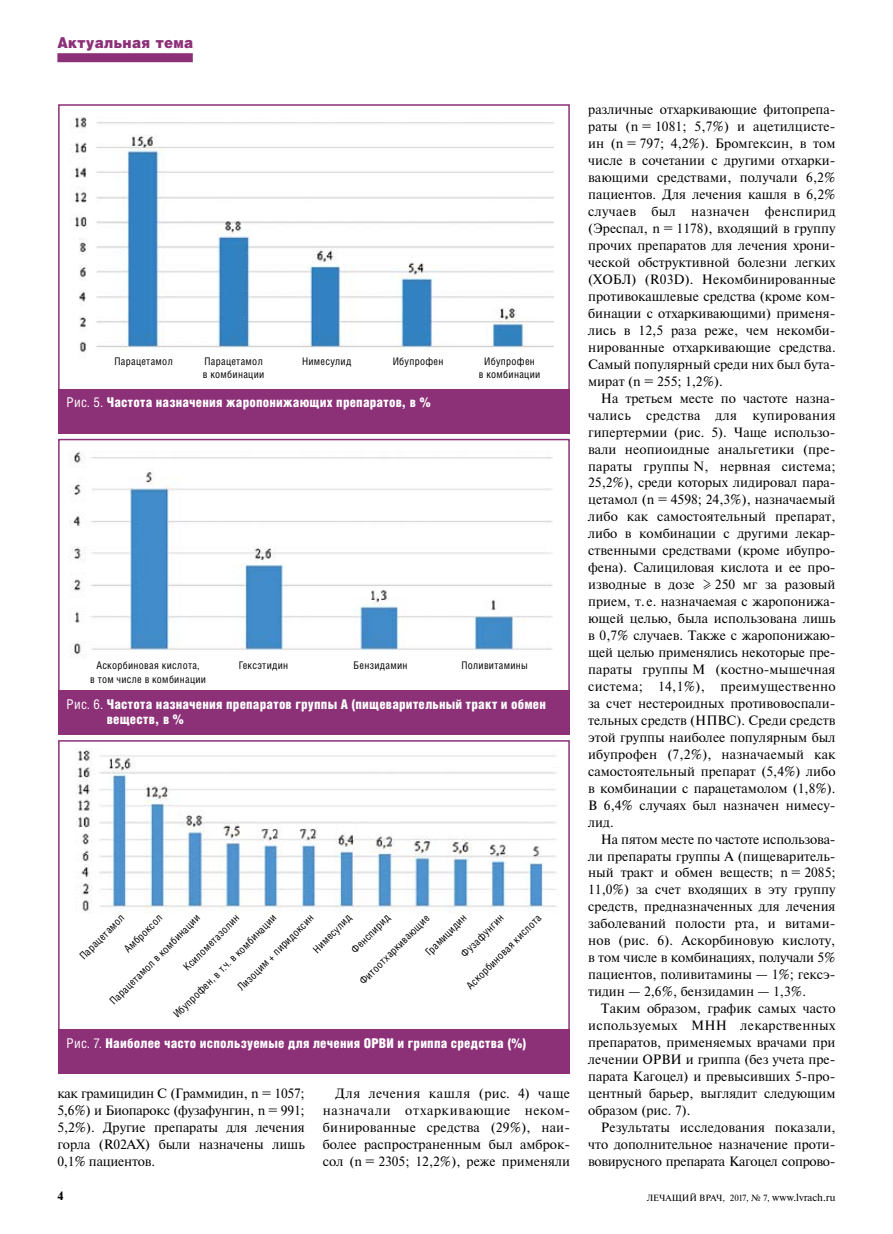
<style>
.page{position:relative;width:893px;height:1234px;background:#fff}
.page>*{position:absolute;margin:0;border:0;box-sizing:border-box;transform-origin:0 0}
.t1{font:900 15px "Helios C Bl";letter-spacing:.025em;color:#8c3077;scale:.9 1}
.t2{font:13.5px/17px "Newton";color:#000;text-align:justify}
.t3{font:900 condensed 13.5px/15px "Helios C Cn Bl";letter-spacing:.01em;color:#fff}
.t4{font:700 12px "Newton";color:#000}
.t5{font:condensed 10.5px "Helios C Cn";letter-spacing:.03em;color:#000}
.t6{font:9px "Newton";color:#000}
.s1{font-family:"Helios C Cn";font-weight:400}
.s2{font-size:10.5px}
</style>
<div class="page">
<div style="left:57px;top:53px;width:136px;height:9px;background:#8c3077"></div>
<img style="left:72px;top:117px;width:482px;height:235px">
<div style="left:58px;top:104px;width:512px;height:295px;border:2px solid #8c3077"></div>
<div style="left:58px;top:389px;width:512px;height:44px;background:#8c3077"></div>
<img style="left:69px;top:451px;width:484px;height:205px">
<div style="left:58px;top:690px;width:512px;height:45px;background:#8c3077"></div>
<img style="left:76px;top:749px;width:481px;height:164px">
<div style="left:58px;top:740px;width:512px;height:296px;border:2px solid #8c3077"></div>
<div style="left:58px;top:1029px;width:512px;height:44px;background:#8c3077"></div>
<p class="t1" style="left:57px;top:33px;width:152px">Актуальная тема</p>
<p class="t5" style="left:114px;top:354px;width:60px">Парацетамол</p>
<p class="t5" style="left:204px;top:354px;width:60px">Парацетамол</p>
<p class="t5" style="left:302px;top:354px;width:51px">Нимесулид</p>
<p class="t5" style="left:393px;top:354px;width:52px">Ибупрофен</p>
<p class="t5" style="left:484px;top:354px;width:52px">Ибупрофен</p>
<p class="t5" style="left:203px;top:368px;width:63px">в комбинации</p>
<p class="t5" style="left:479px;top:368px;width:63px">в комбинации</p>
<p class="t3" style="left:67px;top:394px;width:365px"><span class="s1">Рис. 5.</span> Частота назначения жаропонижающих препаратов, в %</p>
<p class="t5" style="left:96px;top:659px;width:105px">Аскорбиновая кислота,</p>
<p class="t5" style="left:239px;top:659px;width:51px">Гексэтидин</p>
<p class="t5" style="left:354px;top:659px;width:56px">Бензидамин</p>
<p class="t5" style="left:461px;top:659px;width:68px">Поливитамины</p>
<p class="t5" style="left:90px;top:672px;width:117px">в том числе в комбинации</p>
<p class="t3" style="left:107px;top:696px;width:441px;text-indent:-40px"><span class="s1">Рис. 6.</span> Частота назначения препаратов группы А (пищеварительный тракт и обмен веществ, в %</p>
<p class="t5" style="left:423px;top:949px;width:55px;rotate:-45deg">Грамицидин</p>
<p class="t5" style="left:464px;top:982px;width:102px;rotate:-45deg">Аскорбиновая кислота</p>
<p class="t5" style="left:171px;top:1011px;width:142px;rotate:-45deg">Ибупрофен, в т.ч. в комбинации</p>
<p class="t5" style="left:310px;top:946px;width:51px;rotate:-45deg">Нимесулид</p>
<p class="t5" style="left:235px;top:984px;width:104px;rotate:-45deg">Лизоцим + пиридоксин</p>
<p class="t5" style="left:348px;top:946px;width:51px;rotate:-45deg">Фенспирид</p>
<p class="t5" style="left:357px;top:977px;width:96px;rotate:-45deg">Фитоотхаркивающие</p>
<p class="t5" style="left:458px;top:950px;width:57px;rotate:-45deg">Фузафунгин</p>
<p class="t5" style="left:77px;top:952px;width:60px;rotate:-45deg">Парацетамол</p>
<p class="t5" style="left:121px;top:946px;width:50px;rotate:-45deg">Амброксол</p>
<p class="t5" style="left:107px;top:998px;width:124px;rotate:-45deg">Парацетамол в комбинации</p>
<p class="t5" style="left:181px;top:963px;width:75px;rotate:-45deg">Ксилометазолин</p>
<p class="t3" style="left:67px;top:1034px;width:461px"><span class="s1">Рис. 7.</span> Наиболее часто используемые для лечения ОРВИ и гриппа средства (%)</p>
<p class="t2" style="left:57px;top:1084px;width:249px">как грамицидин С (Граммидин, n = 1057; 5,6%) и Биопарокс (фузафунгин, n = 991; 5,2%). Другие препараты для лечения горла (R02АХ) были назначены лишь 0,1% пациентов.</p>
<p class="t2" style="left:323px;top:1084px;width:249px;text-indent:13px">Для лечения кашля (рис. 4) чаще назначали отхаркивающие неком&shy;бинированные средства (29%), наи&shy;более распространенным был амброк&shy;сол (n = 2305; 12,2%), реже применяли</p>
<p class="t2" style="left:588px;top:101px;width:249px">различные отхаркивающие фитопрепа&shy;раты (n = 1081; 5,7%) и ацетилцисте&shy;ин (n = 797; 4,2%). Бромгексин, в том числе в сочетании с другими отхарки&shy;вающими средствами, получали 6,2% пациентов. Для лечения кашля в 6,2% случаев был назначен фенспирид (Эреспал, n = 1178), входящий в группу прочих препаратов для лечения хрони&shy;ческой обструктивной болезни легких (ХОБЛ) (R03D). Некомбинированные противокашлевые средства (кроме ком&shy;бинации с отхаркивающими) применя&shy;лись в 12,5 раза реже, чем некомби&shy;нированные отхаркивающие средства.<br>Самый популярный среди них был бута&shy;мират (n = 255; 1,2%).</p>
<p class="t2" style="left:588px;top:389px;width:249px;text-indent:13px">На третьем месте по частоте назна&shy;чались средства для купирования гипертермии (рис. 5). Чаще использо&shy;вали неопиоидные анальгетики (пре&shy;параты группы N, нервная система; 25,2%), среди которых лидировал пара&shy;цетамол (n = 4598; 24,3%), назначаемый либо как самостоятельный препарат, либо в комбинации с другими лекар&shy;ственными средствами (кроме ибупро&shy;фена). Салициловая кислота и ее про&shy;изводные в дозе ≥ 250 мг за разовый прием, т. е. назначаемая с жаропонижа&shy;ющей целью, была использована лишь в 0,7% случаев. Также с жаропонижаю&shy;щей целью применялись некоторые пре&shy;параты группы М (костно-мышечная система; 14,1%), преимущественно за счет нестероидных противовоспали&shy;тельных средств (НПВС). Среди средств этой группы наиболее популярным был ибупрофен (7,2%), назначаемый как самостоятельный препарат (5,4%) либо в комбинации с парацетамолом (1,8%).<br>В 6,4% случаях был назначен нимесу&shy;лид.</p>
<p class="t2" style="left:588px;top:829px;width:249px;text-indent:13px">На пятом месте по частоте использова&shy;ли препараты группы А (пищеваритель&shy;ный тракт и обмен веществ; n = 2085; 11,0%) за счет входящих в эту группу средств, предназначенных для лечения заболеваний полости рта, и витами&shy;нов (рис. 6). Аскорбиновую кислоту, в том числе в комбинациях, получали 5% пациентов, поливитамины — 1%; гексэ&shy;тидин — 2,6%, бензидамин — 1,3%.</p>
<p class="t2" style="left:588px;top:999px;width:249px;text-indent:13px">Таким образом, график самых часто используемых МНН лекарственных препаратов, применяемых врачами при лечении ОРВИ и гриппа (без учета пре&shy;парата Кагоцел) и превысивших 5‑про&shy;центный барьер, выглядит следующим образом (рис. 7).</p>
<p class="t2" style="left:588px;top:1117px;width:249px;text-indent:13px">Результаты исследования показали, что дополнительное назначение проти&shy;вовирусного препарата Кагоцел сопрово-</p>
<p class="t4" style="left:57px;top:1187px;width:8px">4</p>
<p class="t6" style="left:647px;top:1190px;width:190px">ЛЕЧАЩИЙ ВРАЧ, 2017, № 7, <span class="s2">www.lvrach.ru</span></p>
</div>
